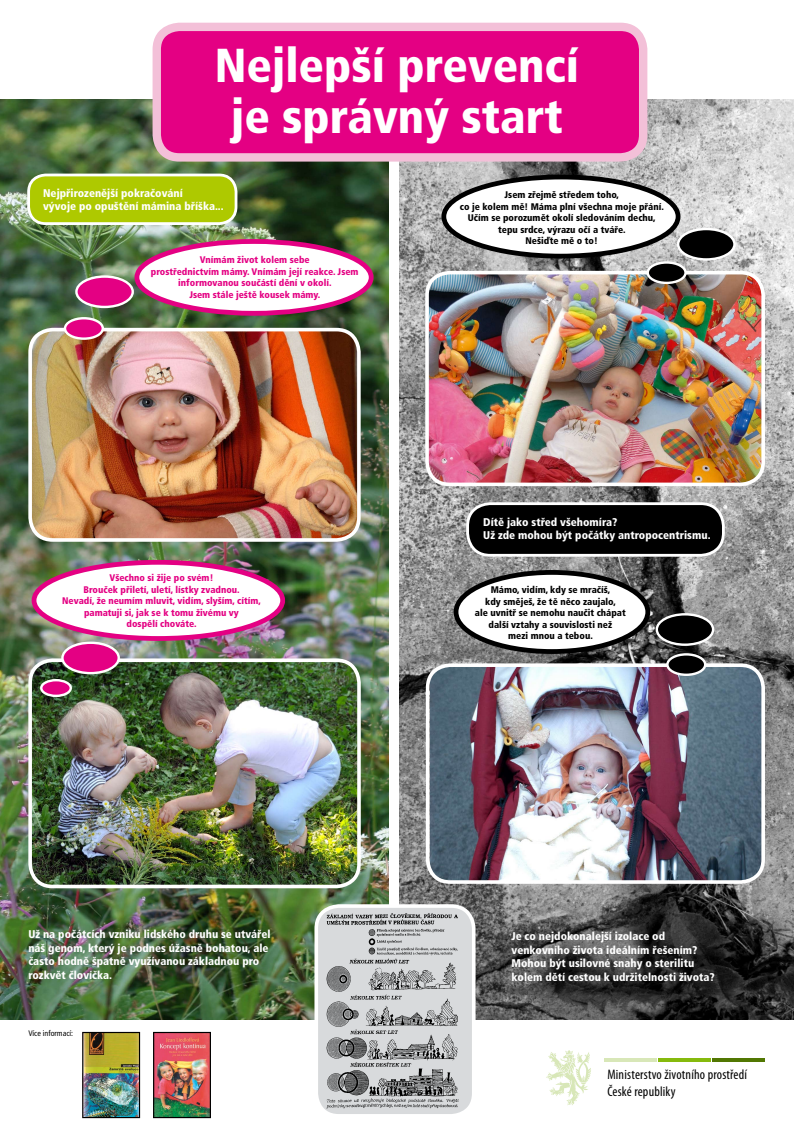
<style>
.page{position:relative;width:794px;height:1134px;background:#fff}
.page>*{position:absolute;margin:0;border:0;box-sizing:border-box;transform-origin:0 0}
.t1{font:900 condensed 47.6px/51.2px "Frutiger CE";color:#fff;text-align:center}
.t2{font:condensed 13.84px/16.6px "Myriad Pro";letter-spacing:.015em;color:#000}
.t3{font:900 condensed 11.2px/13.4px "Frutiger CE";color:#fff}
.t4{font:900 condensed 9.6px/11.5px "Frutiger CE";color:#e40083;text-align:center}
.t5{font:900 condensed 9.6px/11.5px "Frutiger CE";color:#000;text-align:center}
.t6{font:condensed 8px "Frutiger CE";color:#000}
</style>
<div class="page">
<img style="left:0;top:100px;width:794px;height:920px">
<div style="left:389px;top:100px;width:9px;height:920px;background:#fff"></div>
<div style="left:157px;top:27px;width:486px;height:130px;background:#e40083;border-radius:23px"></div>
<div style="left:153px;top:23px;width:494px;height:139px;border:8px solid #f3c0d8;border-radius:23px"></div>
<img style="left:30px;top:330px;width:329px;height:210px;border-radius:23px">
<div style="left:28px;top:328px;width:333px;height:214px;border:4px solid #fff;border-radius:23px"></div>
<div style="left:65px;top:318px;width:38px;height:21px;background:#e40083;border-radius:50%"></div>
<div style="left:64px;top:317px;width:40px;height:23px;border:2px solid #fff;border-radius:50%"></div>
<div style="left:76px;top:277px;width:57px;height:30px;background:#e40083;border-radius:50%"></div>
<div style="left:75px;top:275px;width:59px;height:33px;border:2px solid #fff;border-radius:50%"></div>
<div style="left:137px;top:241px;width:234px;height:72px;background:#fff;border-radius:50%"></div>
<div style="left:134px;top:239px;width:239px;height:77px;border:5px solid #e40083;border-radius:50%"></div>
<img style="left:30px;top:660px;width:329px;height:226px;border-radius:23px">
<div style="left:28px;top:658px;width:333px;height:230px;border:4px solid #fff;border-radius:23px"></div>
<svg style="left:41px;top:680px;width:30px;height:16px"></svg>
<div style="left:40px;top:679px;width:32px;height:18px;border:2px solid #fff;border-radius:50%"></div>
<div style="left:62px;top:643px;width:57px;height:30px;background:#e40083;border-radius:50%"></div>
<div style="left:61px;top:641px;width:59px;height:33px;border:2px solid #fff;border-radius:50%"></div>
<div style="left:34px;top:562px;width:249px;height:76px;background:#fff;border-radius:50%"></div>
<div style="left:32px;top:560px;width:253px;height:81px;border:5px solid #e40083;border-radius:50%"></div>
<img style="left:427px;top:273px;width:336px;height:211px;border-radius:23px">
<div style="left:425px;top:271px;width:340px;height:215px;border:4px solid #fff;border-radius:23px"></div>
<img style="left:430px;top:665px;width:333px;height:217px">
<div style="left:426px;top:663px;width:339px;height:221px;border:4px solid #fff;border-radius:23px"></div>
<img style="left:316px;top:906px;width:158px;height:210px;border-radius:23px">
<div style="left:314px;top:904px;width:161px;height:214px;border:4px solid #fff;border-radius:23px"></div>
<svg style="left:647px;top:262px;width:38px;height:21px"></svg>
<div style="left:646px;top:261px;width:40px;height:23px;border:2px solid #fff;border-radius:50%"></div>
<div style="left:678px;top:229px;width:56px;height:30px;background:#000;border-radius:50%"></div>
<div style="left:677px;top:228px;width:58px;height:33px;border:2px solid #fff;border-radius:50%"></div>
<div style="left:444px;top:177px;width:234px;height:79px;background:#fff;border-radius:50%"></div>
<div style="left:441px;top:175px;width:239px;height:84px;border:5px solid #000;border-radius:50%"></div>
<svg style="left:667px;top:654px;width:38px;height:21px"></svg>
<div style="left:666px;top:653px;width:40px;height:23px;border:2px solid #fff;border-radius:50%"></div>
<div style="left:657px;top:614px;width:56px;height:31px;background:#000;border-radius:50%"></div>
<div style="left:655px;top:613px;width:59px;height:33px;border:2px solid #fff;border-radius:50%"></div>
<div style="left:456px;top:572px;width:192px;height:79px;background:#fff;border-radius:50%"></div>
<div style="left:453px;top:570px;width:197px;height:84px;border:5px solid #000;border-radius:50%"></div>
<div style="left:29px;top:175px;width:207px;height:49px;background:#aec900;border-radius:17px"></div>
<div style="left:27px;top:174px;width:210px;height:51px;border:3px solid #fff;border-radius:17px"></div>
<div style="left:467px;top:504px;width:256px;height:51px;background:#000;border-radius:23px"></div>
<div style="left:466px;top:502px;width:259px;height:55px;border:3px solid #fff;border-radius:23px"></div>
<img style="left:84px;top:1034px;width:54px;height:82px">
<div style="left:82px;top:1032px;width:58px;height:86px;border:1px solid #000"></div>
<img style="left:155px;top:1034px;width:54px;height:82px">
<div style="left:153px;top:1032px;width:58px;height:86px;border:1px solid #000"></div>
<svg style="left:712px;top:1058px;width:53px;height:3px"></svg>
<svg style="left:604px;top:1058px;width:52px;height:3px"></svg>
<svg style="left:658px;top:1058px;width:53px;height:3px"></svg>
<svg style="left:546px;top:1050px;width:45px;height:55px"></svg>
<h1 class="t1" style="left:215px;top:40px;width:366px">Nejlepší prevencí je správný start</h1>
<p class="t3" style="left:43px;top:186px;width:182px">Nejpřirozenější pokračování<br>vývoje po opuštění mámina bříška...</p>
<p class="t4" style="left:151px;top:254px;width:209px">Vnímám život kolem sebe<br>prostřednictvím mámy. Vnímám její reakce. Jsem informovanou součástí dění v okolí.<br>Jsem stále ještě kousek mámy.</p>
<p class="t4" style="left:62px;top:572px;width:200px">Všechno si žije po svém!<br>Brouček přiletí, uletí, lístky zvadnou.<br>Nevadí, že neumím mluvit, vidím, slyším, cítím, pamatuji si, jak se k tomu živému vy<br>dospělí chováte.</p>
<p class="t5" style="left:460px;top:189px;width:206px">Jsem zřejmě středem toho,<br>co je kolem mě! Máma plní všechna moje přání.<br>Učím se porozumět okolí sledováním dechu, tepu srdce, výrazu očí a tváře.<br>Nešiďte mě o to!</p>
<p class="t3" style="left:483px;top:515px;width:229px">Dítě jako střed všehomíra?<br>Už zde mohou být počátky antropocentrismu.</p>
<p class="t5" style="left:475px;top:584px;width:152px">Mámo, vidím, kdy se mračíš,<br>kdy směješ, že tě něco zaujalo,<br>ale uvnitř se nemohu naučit chápat další vztahy a souvislosti než<br>mezi mnou a tebou.</p>
<p class="t3" style="left:28px;top:928px;width:244px">Už na počátcích vzniku lidského druhu se utvářel náš genom, který je podnes úžasně bohatou, ale často hodně špatně využívanou základnou pro rozkvět človíčka.</p>
<p class="t6" style="left:28px;top:1029px;width:46px">Více informací:</p>
<p class="t3" style="left:511px;top:930px;width:205px">Je co nejdokonalejší izolace od venkovního života ideálním řešením?<br>Mohou být usilovné snahy o sterilitu kolem dětí cestou k udržitelnosti života?</p>
<p class="t2" style="left:607px;top:1066px;width:141px">Ministerstvo životního prostředí<br>České republiky</p>
</div>
